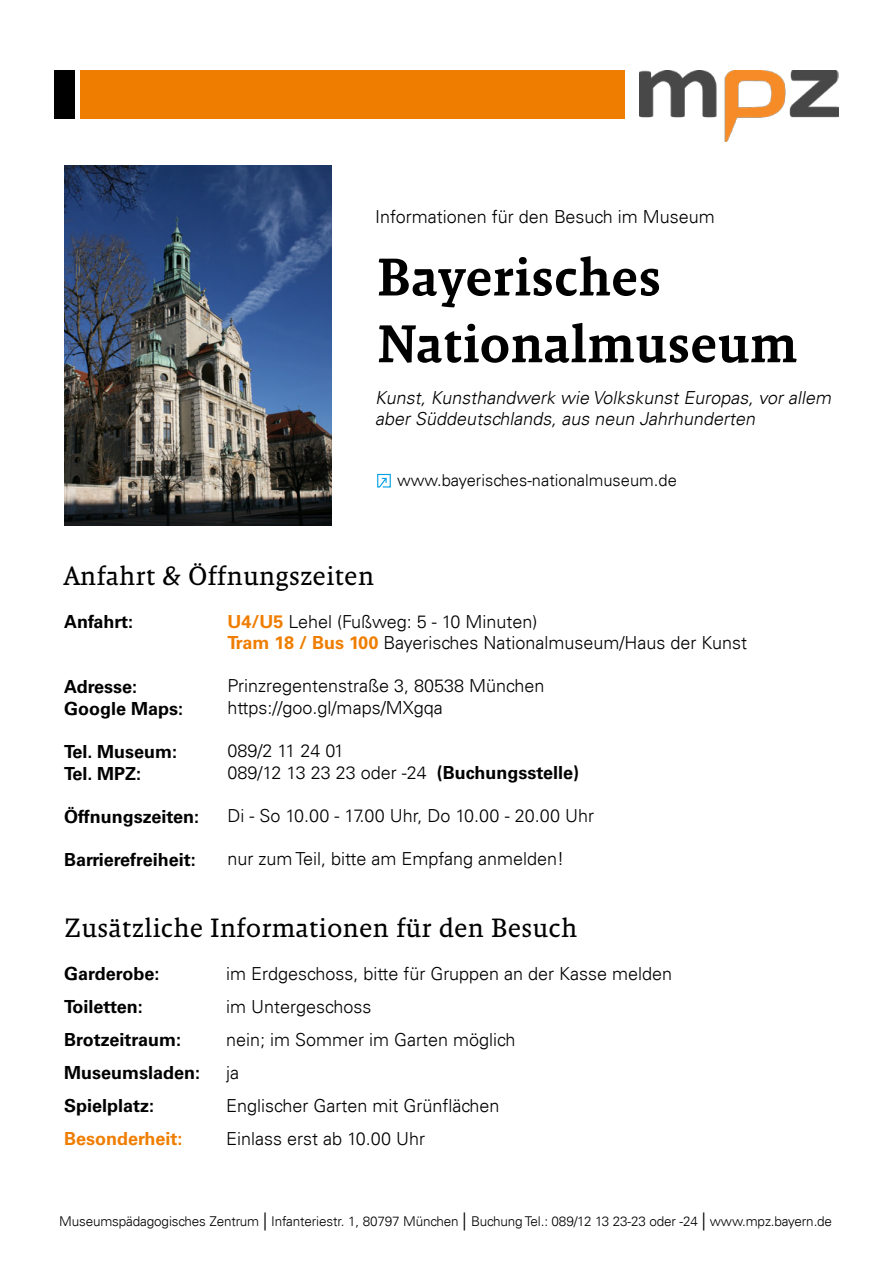
<style>
.page{position:relative;width:893px;height:1263px;background:#fff}
.page>*{position:absolute;margin:0;border:0;box-sizing:border-box;transform-origin:0 0}
.t1{font:500 54px/66.8px "Malaga OT";color:#000}
.t2{font:27px "Malaga OT";color:#000}
.t3{font:300 18px/21.6px "Univers LT";color:#000}
.t4{font:700 18px/21.6px "Univers LT Std";color:#000}
.t5{font:italic 300 18px/21.6px "Univers LT";color:#000}
.t6{font:700 18px "Univers LT Std";color:#ef7d00}
.t7{font:300 16.5px "Univers LT";color:#000}
.t8{font:300 13.5px "Univers LT";letter-spacing:-.01em;color:#000}
.s1{font-family:"Univers LT Std";font-weight:700;color:#ef7d00}
.s2{font-family:"Univers LT Std";font-weight:700}
.s3{font-family:"Minion Pro";font-weight:400;font-size:18px}
</style>
<div class="page">
<div style="left:54px;top:71px;width:20px;height:48px;background:#000"></div>
<div style="left:81px;top:71px;width:544px;height:48px;background:#ef7d00"></div>
<img style="left:640px;top:71px;width:199px;height:71px">
<img style="left:64px;top:166px;width:267px;height:359px">
<svg style="left:377px;top:473px;width:14px;height:15px"></svg>
<p class="t3" style="left:375px;top:206px;width:341px">Informationen für den Besuch im Museum</p>
<h1 class="t1" style="left:377px;top:244px;width:422px">Bayerisches<br>Nationalmuseum</h1>
<p class="t5" style="left:375px;top:387px;width:461px">Kunst, Kunsthandwerk wie Volkskunst Europas, vor allem aber Süddeutschlands, aus neun Jahrhunderten</p>
<p class="t7" style="left:397px;top:470px;width:281px">www.bayerisches-nationalmuseum.de</p>
<h2 class="t2" style="left:64px;top:560px;width:312px">Anfahrt &amp; Öffnungszeiten</h2>
<p class="t4" style="left:64px;top:611px;width:70px">Anfahrt:</p>
<p class="t3" style="left:227px;top:610px;width:521px"><span class="s1">U4/U5</span> Lehel (Fußweg: 5 - 10 Minuten)<br><span class="s1">Tram 18 / Bus 100</span> Bayerisches Nationalmuseum/Haus der Kunst</p>
<p class="t3" style="left:227px;top:675px;width:318px">Prinzregentenstraße 3, 80538 München https://goo.gl/maps/MXgqa</p>
<p class="t3" style="left:227px;top:740px;width:353px">089/2 11 24 01<br>089/12 13 23 23 oder -24 <span class="s2">(Buchungsstelle)</span></p>
<p class="t3" style="left:227px;top:805px;width:368px">Di - So 10.00 - 17.00 Uhr, Do 10.00 - 20.00 Uhr</p>
<p class="t3" style="left:227px;top:848px;width:338px">nur zum Teil, bitte am Empfang anmelden!</p>
<p class="t4" style="left:64px;top:676px;width:121px">Adresse:<br>Google Maps:</p>
<p class="t4" style="left:64px;top:741px;width:114px">Tel. Museum:<br>Tel. MPZ:</p>
<p class="t4" style="left:64px;top:806px;width:136px">Öffnungszeiten:</p>
<p class="t4" style="left:64px;top:849px;width:133px">Barrierefreiheit:</p>
<h2 class="t2" style="left:64px;top:912px;width:515px">Zusätzliche Informationen für den Besuch</h2>
<p class="t4" style="left:64px;top:963px;width:97px">Garderobe:</p>
<p class="t3" style="left:226px;top:963px;width:447px">im Erdgeschoss, bitte für Gruppen an der Kasse melden</p>
<p class="t4" style="left:64px;top:996px;width:80px">Toiletten:</p>
<p class="t3" style="left:226px;top:996px;width:147px">im Untergeschoss</p>
<p class="t4" style="left:64px;top:1029px;width:118px">Brotzeitraum:</p>
<p class="t3" style="left:226px;top:1029px;width:291px">nein; im Sommer im Garten möglich</p>
<p class="t4" style="left:64px;top:1062px;width:138px">Museumsladen:</p>
<p class="t3" style="left:226px;top:1062px;width:14px">ja</p>
<p class="t4" style="left:64px;top:1095px;width:92px">Spielplatz:</p>
<p class="t3" style="left:226px;top:1095px;width:275px">Englischer Garten mit Grünflächen</p>
<p class="t6" style="left:64px;top:1128px;width:120px">Besonderheit:</p>
<p class="t3" style="left:226px;top:1128px;width:201px">Einlass erst ab 10.00 Uhr</p>
<p class="t8" style="left:59px;top:1213px;width:774px">Museumspädagogisches Zentrum <span class="s3">|</span> Infanteriestr. 1, 80797 München <span class="s3">|</span> Buchung Tel.: 089/12 13 23-23 oder -24 <span class="s3">|</span> www.mpz.bayern.de</p>
</div>
